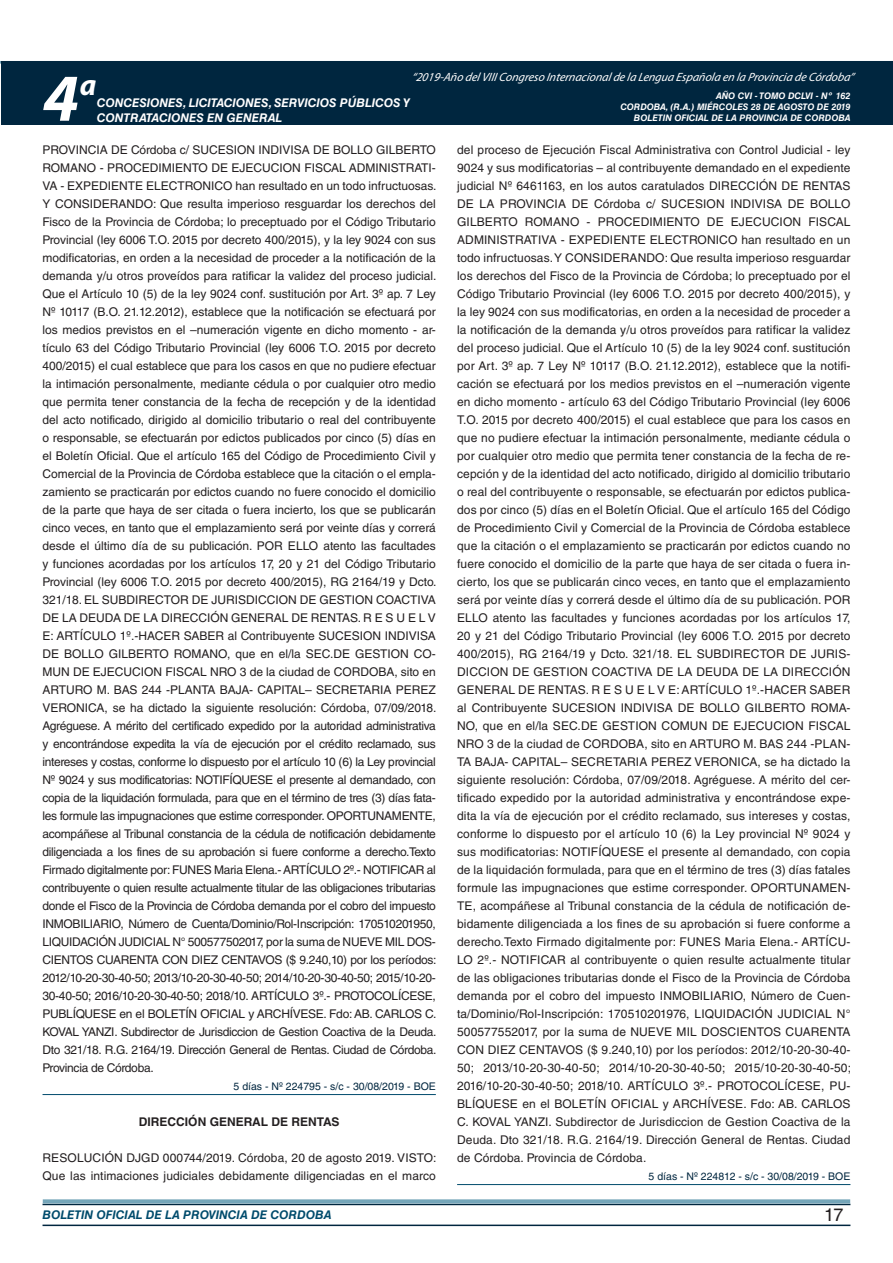
<style>
.page{position:relative;width:893px;height:1263px;background:#fff}
.page>*{position:absolute;margin:0;border:0;box-sizing:border-box;transform-origin:0 0}
.t1{font:italic 700 67.5px "Myriad Pro";color:#fff}
.t2{font:italic 700 30px "Myriad Pro";color:#fff}
.t3{font:18px "Helvetica LT Std";color:#231f20}
.t4{font:12px/18px "Helvetica LT Std";letter-spacing:.01em;color:#231f20;text-align:justify}
.t5{font:italic 12px "Myriad Pro";color:#fff}
.t6{font:italic 700 12px/14.4px "Helvetica LT Std";color:#fff}
.t7{font:italic 700 12px "Helvetica LT Std";color:#004b6c}
.t8{font:700 12px "Helvetica LT Std";color:#231f20}
.t9{font:10.5px "Helvetica LT Std";color:#00263f}
.t10{font:italic 700 9px/10.8px "Helvetica LT Std";color:#fff;text-align:right}
</style>
<div class="page">
<hr style="left:43px;top:1224px;width:807px;height:2px;background:#00263f">
<div style="left:42px;top:1198px;width:809px;height:8px;background:#fff;opacity:.75"></div>
<div style="left:1px;top:61px;width:892px;height:64px;background:#00263f"></div>
<hr style="left:43px;top:1094px;width:393px;height:1px;background:#004b6c">
<hr style="left:457px;top:1184px;width:393px;height:1px;background:#004b6c">
<p class="t5" style="left:412px;top:70px;width:444px">“2019-Año delVIIICongreso Internacionalde la Lengua Esp añola en la Provincia de Córdoba”</p>
<h1 class="t1" style="left:43px;top:54px;width:38px">4</h1>
<h2 class="t2" style="left:80px;top:66px;width:18px">a</h2>
<p class="t10" style="left:620px;top:91px;width:232px">AÑO CVI - TOMO DCLVI - Nº 162<br>CORDOBA, (R.A.) MIÉRCOLES 28 DE AGOSTO DE 2019</p>
<p class="t6" style="left:97px;top:96px;width:315px">CONCESIONES, LICITACIONES, SERVICIOS PÚBLICOS Y<br>CONTRATACIONES EN GENERAL</p>
<p class="t10" style="left:634px;top:112px;width:218px">BOLETIN OFICIAL DE LA PROVINCIA DE CORDOBA</p>
<p class="t4" style="left:43px;top:141px;width:396px">PROVINCIA DE Córdoba c/ SUCESION INDIVISA DE BOLLO GILBERTO ROMANO - PROCEDIMIENTO DE EJECUCION FISCAL ADMINISTRATI-VA - EXPEDIENTE ELECTRONICO han resultado en un todo infructuosas.<br>Y CONSIDERANDO: Que resulta imperioso resguardar los derechos del Fisco de la Provincia de Córdoba; lo preceptuado por el Código Tributario Provincial (ley 6006 T.O. 2015 por decreto 400/2015), y la ley 9024 con sus modificatorias, en orden a la necesidad de proceder a la notificación de la demanda y/u otros proveídos para ratificar la validez del proceso judicial.<br>Que el Artículo 10 (5) de la ley 9024 conf. sustitución por Art. 3º ap. 7 Ley Nº 10117 (B.O. 21.12.2012), establece que la notificación se efectuará por los medios previstos en el –numeración vigente en dicho momento - ar&shy;tículo 63 del Código Tributario Provincial (ley 6006 T.O. 2015 por decreto 400/2015) el cual establece que para los casos en que no pudiere efectuar la intimación personalmente, mediante cédula o por cualquier otro medio que permita tener constancia de la fecha de recepción y de la identidad del acto notificado, dirigido al domicilio tributario o real del contribuyente o responsable, se efectuarán por edictos publicados por cinco (5) días en el Boletín Oficial. Que el artículo 165 del Código de Procedimiento Civil y Comercial de la Provincia de Córdoba establece que la citación o el empla&shy;zamiento se practicarán por edictos cuando no fuere conocido el domicilio de la parte que haya de ser citada o fuera incierto, los que se publicarán cinco veces, en tanto que el emplazamiento será por veinte días y correrá desde el último día de su publicación. POR ELLO atento las facultades y funciones acordadas por los artículos 17, 20 y 21 del Código Tributario Provincial (ley 6006 T.O. 2015 por decreto 400/2015), RG 2164/19 y Dcto.<br>321/18. EL SUBDIRECTOR DE JURISDICCION DE GESTION COACTIVA DE LA DEUDA DE LA DIRECCIÓN GENERAL DE RENTAS. R E S U E L V E: ARTÍCULO 1º.-HACER SABER al Contribuyente SUCESION INDIVISA DE BOLLO GILBERTO ROMANO, que en el/la SEC.DE GESTION CO-MUN DE EJECUCION FISCAL NRO 3 de la ciudad de CORDOBA, sito en ARTURO M. BAS 244 -PLANTA BAJA- CAPITAL– SECRETARIA PEREZ VERONICA, se ha dictado la siguiente resolución: Córdoba, 07/09/2018.<br>Agréguese. A mérito del certificado expedido por la autoridad administrativa y encontrándose expedita la vía de ejecución por el crédito reclamado, sus intereses y costas, conforme lo dispuesto por el artículo 10 (6) la Ley provincial Nº 9024 y sus modificatorias: NOTIFÍQUESE el presente al demandado, con copia de la liquidación formulada, para que en el término de tres (3) días fata&shy;les formule las impugnaciones que estime corresponder. OPORTUNAMENTE, acompáñese al Tribunal constancia de la cédula de notificación debidamente diligenciada a los fines de su aprobación si fuere conforme a derecho.Texto Firmado digitalmente por: FUNES Maria Elena.- ARTÍCULO 2º.- NOTIFICAR al contribuyente o quien resulte actualmente titular de las obligaciones tributarias donde el Fisco de la Provincia de Córdoba demanda por el cobro del impuesto INMOBILIARIO, Número de Cuenta/Dominio/Rol-Inscripción: 170510201950, LIQUIDACIÓN JUDICIAL N° 500577502017, por la suma de NUEVE MIL DOS-CIENTOS CUARENTA CON DIEZ CENTAVOS ($ 9.240,10) por los períodos:<br>2012/10-20-30-40-50; 2013/10-20-30-40-50; 2014/10-20-30-40-50; 2015/10-20- 30-40-50; 2016/10-20-30-40-50; 2018/10. ARTÍCULO 3º.- PROTOCOLÍCESE, PUBLÍQUESE en el BOLETÍN OFICIAL y ARCHÍVESE. Fdo: AB. CARLOS C.<br>KOVAL YANZI. Subdirector de Jurisdiccion de Gestion Coactiva de la Deuda.<br>Dto 321/18. R.G. 2164/19. Dirección General de Rentas. Ciudad de Córdoba.<br>Provincia de Córdoba.</p>
<p class="t9" style="left:234px;top:1080px;width:204px">5 días - Nº 224795 - s/c - 30/08/2019 - BOE</p>
<p class="t8" style="left:139px;top:1114px;width:202px">DIRECCIÓN GENERAL DE RENTAS</p>
<p class="t4" style="left:43px;top:1149px;width:395px">RESOLUCIÓN DJGD 000744/2019. Córdoba, 20 de agosto 2019. VISTO:<br>Que las intimaciones judiciales debidamente diligenciadas en el marco</p>
<p class="t4" style="left:457px;top:141px;width:395px">del proceso de Ejecución Fiscal Administrativa con Control Judicial - ley 9024 y sus modificatorias – al contribuyente demandado en el expediente judicial Nº 6461163, en los autos caratulados DIRECCIÓN DE RENTAS DE LA PROVINCIA DE Córdoba c/ SUCESION INDIVISA DE BOLLO GILBERTO ROMANO - PROCEDIMIENTO DE EJECUCION FISCAL ADMINISTRATIVA - EXPEDIENTE ELECTRONICO han resultado en un todo infructuosas. Y CONSIDERANDO: Que resulta imperioso resguardar los derechos del Fisco de la Provincia de Córdoba; lo preceptuado por el Código Tributario Provincial (ley 6006 T.O. 2015 por decreto 400/2015), y la ley 9024 con sus modificatorias, en orden a la necesidad de proceder a la notificación de la demanda y/u otros proveídos para ratificar la validez del proceso judicial. Que el Artículo 10 (5) de la ley 9024 conf. sustitución por Art. 3º ap. 7 Ley Nº 10117 (B.O. 21.12.2012), establece que la notifi&shy;cación se efectuará por los medios previstos en el –numeración vigente en dicho momento - artículo 63 del Código Tributario Provincial (ley 6006<br>T.O. 2015 por decreto 400/2015) el cual establece que para los casos en que no pudiere efectuar la intimación personalmente, mediante cédula o por cualquier otro medio que permita tener constancia de la fecha de re&shy;cepción y de la identidad del acto notificado, dirigido al domicilio tributario o real del contribuyente o responsable, se efectuarán por edictos publica&shy;dos por cinco (5) días en el Boletín Oficial. Que el artículo 165 del Código de Procedimiento Civil y Comercial de la Provincia de Córdoba establece que la citación o el emplazamiento se practicarán por edictos cuando no fuere conocido el domicilio de la parte que haya de ser citada o fuera in&shy;cierto, los que se publicarán cinco veces, en tanto que el emplazamiento será por veinte días y correrá desde el último día de su publicación. POR ELLO atento las facultades y funciones acordadas por los artículos 17, 20 y 21 del Código Tributario Provincial (ley 6006 T.O. 2015 por decreto 400/2015), RG 2164/19 y Dcto. 321/18. EL SUBDIRECTOR DE JURIS-DICCION DE GESTION COACTIVA DE LA DEUDA DE LA DIRECCIÓN GENERAL DE RENTAS. R E S U E L V E: ARTÍCULO 1º.-HACER SABER al Contribuyente SUCESION INDIVISA DE BOLLO GILBERTO ROMA-NO, que en el/la SEC.DE GESTION COMUN DE EJECUCION FISCAL NRO 3 de la ciudad de CORDOBA, sito en ARTURO M. BAS 244 -PLAN-TA BAJA- CAPITAL– SECRETARIA PEREZ VERONICA, se ha dictado la siguiente resolución: Córdoba, 07/09/2018. Agréguese. A mérito del cer&shy;tificado expedido por la autoridad administrativa y encontrándose expe&shy;dita la vía de ejecución por el crédito reclamado, sus intereses y costas, conforme lo dispuesto por el artículo 10 (6) la Ley provincial Nº 9024 y sus modificatorias: NOTIFÍQUESE el presente al demandado, con copia de la liquidación formulada, para que en el término de tres (3) días fatales formule las impugnaciones que estime corresponder. OPORTUNAMEN-TE, acompáñese al Tribunal constancia de la cédula de notificación de&shy;bidamente diligenciada a los fines de su aprobación si fuere conforme a derecho.Texto Firmado digitalmente por: FUNES Maria Elena.- ARTÍCU-LO 2º.- NOTIFICAR al contribuyente o quien resulte actualmente titular de las obligaciones tributarias donde el Fisco de la Provincia de Córdoba demanda por el cobro del impuesto INMOBILIARIO, Número de Cuen&shy;ta/Dominio/Rol-Inscripción: 170510201976, LIQUIDACIÓN JUDICIAL N° 500577552017, por la suma de NUEVE MIL DOSCIENTOS CUARENTA CON DIEZ CENTAVOS ($ 9.240,10) por los períodos: 2012/10-20-30-40- 50; 2013/10-20-30-40-50; 2014/10-20-30-40-50; 2015/10-20-30-40-50; 2016/10-20-30-40-50; 2018/10. ARTÍCULO 3º.- PROTOCOLÍCESE, PU-BLÍQUESE en el BOLETÍN OFICIAL y ARCHÍVESE. Fdo: AB. CARLOS C. KOVAL YANZI. Subdirector de Jurisdiccion de Gestion Coactiva de la Deuda. Dto 321/18. R.G. 2164/19. Dirección General de Rentas. Ciudad de Córdoba. Provincia de Córdoba.</p>
<p class="t9" style="left:649px;top:1170px;width:203px">5 días - Nº 224812 - s/c - 30/08/2019 - BOE</p>
<p class="t7" style="left:43px;top:1208px;width:290px">BOLETIN OFICIAL DE LA PROVINCIA DE CORDOBA</p>
<h3 class="t3" style="left:824px;top:1204px;width:21px">17</h3>
</div>
